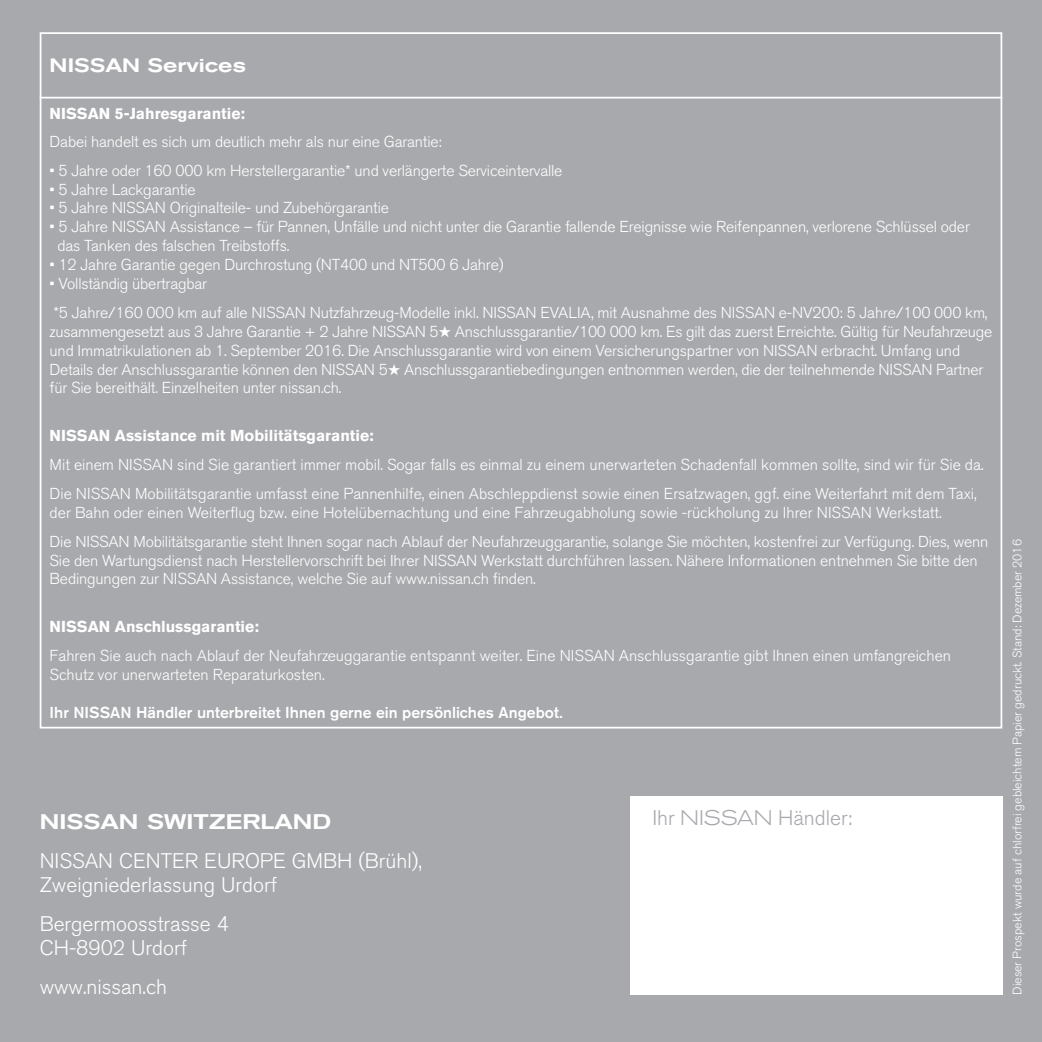
<style>
.page{position:relative;width:1042px;height:1042px;background:#a8a9ad}
.page>*{position:absolute;margin:0;border:0;box-sizing:border-box;transform-origin:0 0}
.t1{font:300 21px/24.5px "Nissan AG";color:#fff}
.t2{font:500 expanded 21px "Nissan AG";color:#fff}
.t3{font:300 21px "Nissan AG";color:#a8a9ad}
.t4{font:500 expanded 19.25px "Nissan AG";color:#fff}
.t5{font:300 15.75px/18.9px "Nissan AG";letter-spacing:-.01em;color:#fff}
.t6{font:700 15.75px "Nissan AG";color:#fff}
.t7{font:500 15.75px "Nissan AG";color:#fff}
.t8{font:300 12.25px "Nissan AG";color:#fff}
.s1{font-stretch:expanded}
</style>
<div class="page">
<div style="left:630px;top:796px;width:372px;height:199px;background:#fff"></div>
<hr style="left:40px;top:97px;width:962px;height:1px;background:#fff">
<p class="t4" style="left:50px;top:54px;width:198px">NISSAN Services</p>
<p class="t6" style="left:50px;top:104px;width:197px">NISSAN 5-Jahresgarantie:</p>
<p class="t5" style="left:50px;top:132px;width:394px">Dabei handelt es sich um deutlich mehr als nur eine Garantie:</p>
<p class="t5" style="left:50px;top:161px;width:514px">• 5 Jahre oder 160 000 km Herstellergarantie* und verlängerte Serviceintervalle</p>
<p class="t5" style="left:50px;top:180px;width:148px">• 5 Jahre Lackgarantie</p>
<p class="t5" style="left:50px;top:199px;width:341px">• 5 Jahre NISSAN Originalteile- und Zubehörgarantie</p>
<p class="t5" style="left:57px;top:218px;width:914px;text-indent:-8px">• 5 Jahre NISSAN Assistance – für Pannen, Unfälle und nicht unter die Garantie fallende Ereignisse wie Reifenpannen, verlorene Schlüssel oder das Tanken des falschen Treibstoffs.</p>
<p class="t5" style="left:50px;top:255px;width:455px">• 12 Jahre Garantie gegen Durchrostung (NT400 und NT500 6 Jahre)</p>
<p class="t5" style="left:50px;top:269px;width:939px;line-height:28.9px">• Vollständig übertragbar<br>*5 Jahre/160 000 km auf alle NISSAN Nutzfahrzeug-Modelle inkl. NISSAN EVALIA, mit Ausnahme des NISSAN e-NV200: 5 Jahre/100 000 km,</p>
<p class="t5" style="left:50px;top:322px;width:944px">zusammengesetzt aus 3 Jahre Garantie + 2 Jahre NISSAN 5★ Anschlussgarantie/100 000 km. Es gilt das zuerst Erreichte. Gültig für Neufahrzeuge und Immatrikulationen ab 1. September 2016. Die Anschlussgarantie wird von einem Versicherungspartner von NISSAN erbracht. Umfang und Details der Anschlussgarantie können den NISSAN 5★ Anschlussgarantiebedingungen entnommen werden, die der teilnehmende NISSAN Partner für Sie bereithält. Einzelheiten unter nissan.ch.</p>
<p class="t6" style="left:50px;top:427px;width:326px">NISSAN Assistance mit Mobilitätsgarantie:</p>
<p class="t5" style="left:50px;top:450px;width:935px;line-height:28.9px">Mit einem NISSAN sind Sie garantiert immer mobil. Sogar falls es einmal zu einem unerwarteten Schadenfall kommen sollte, sind wir für Sie da.<br>Die NISSAN Mobilitätsgarantie umfasst eine Pannenhilfe, einen Abschleppdienst sowie einen Ersatzwagen, ggf. eine Weiterfahrt mit dem Taxi,</p>
<p class="t5" style="left:50px;top:498px;width:940px;line-height:28.9px">der Bahn oder einen Weiterflug bzw. eine Hotelübernachtung und eine Fahrzeugabholung sowie -rückholung zu Ihrer NISSAN Werkstatt.<br>Die NISSAN Mobilitätsgarantie steht Ihnen sogar nach Ablauf der Neufahrzeuggarantie, solange Sie möchten, kostenfrei zur Verfügung. Dies, wenn</p>
<p class="t5" style="left:50px;top:551px;width:929px">Sie den Wartungsdienst nach Herstellervorschrift bei Ihrer NISSAN Werkstatt durchführen lassen. Nähere Informationen entnehmen Sie bitte den<br>Bedingungen zur NISSAN Assistance, welche Sie auf www.nissan.ch finden.</p>
<p class="t6" style="left:50px;top:617px;width:211px">NISSAN Anschlussgarantie:</p>
<p class="t5" style="left:50px;top:646px;width:903px">Fahren Sie auch nach Ablauf der Neufahrzeuggarantie entspannt weiter. Eine NISSAN Anschlussgarantie gibt Ihnen einen umfangreichen<br>Schutz vor unerwarteten Reparaturkosten.</p>
<p class="t7" style="left:50px;top:702px;width:515px">Ihr NISSAN Händler unterbreitet Ihnen gerne ein persönliches Angebot.</p>
<h1 class="t2" style="left:40px;top:810px;width:293px">NISSAN SWITZERLAND</h1>
<h1 class="t3" style="left:652px;top:806px;width:201px">Ihr <span class="s1">NISSAN</span> Händler:</h1>
<h1 class="t1" style="left:40px;top:848px;width:384px">NISSAN CENTER EUROPE GMBH (Brühl),<br>Zweigniederlassung Urdorf</h1>
<h1 class="t1" style="left:40px;top:911px;width:191px">Bergermoosstrasse 4<br>CH-8902 Urdorf</h1>
<h1 class="t1" style="left:40px;top:974px;width:129px">www.nissan.ch</h1>
<p class="t8" style="left:1010px;top:995px;width:457px;rotate:-90deg">Dieser Prospekt wurde auf chlorfrei gebleichtem Papier gedruckt. Stand: Dezember 2016</p>
</div>
